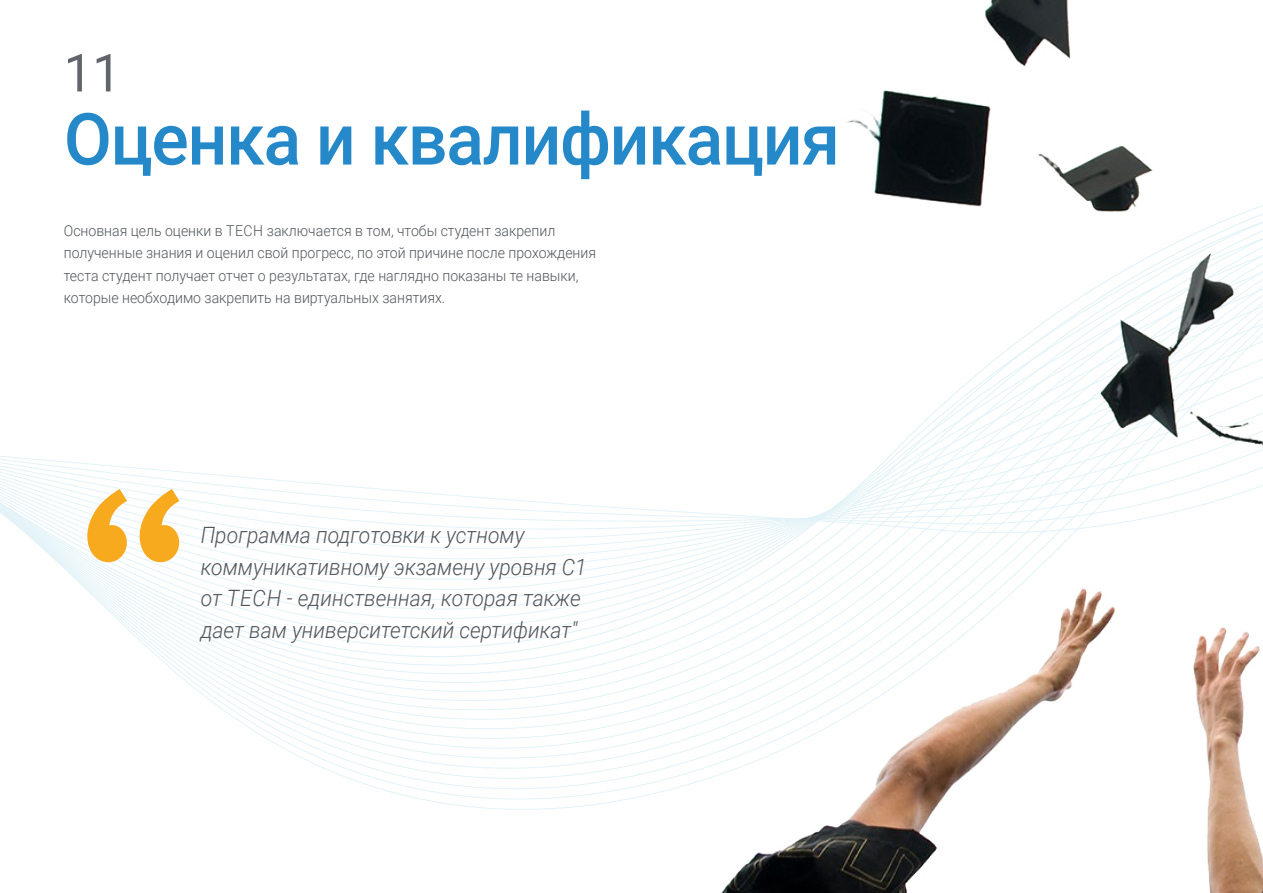
<style>
.page{position:relative;width:1263px;height:893px;background:#fff}
.page>*{position:absolute;margin:0;border:0;box-sizing:border-box;transform-origin:0 0}
.t1{font:500 72px "Roboto";letter-spacing:-.02em;color:#2488c9}
.t2{font:52.5px "Roboto";color:#61646a}
.t3{font:italic 300 22.5px/31.5px "Roboto";color:#52555b;scale:.94 1}
.t4{font:300 15px/22.5px "Roboto";color:#52555b;scale:.94 1}
</style>
<div class="page">
<svg style="left:0;top:456px;width:680px;height:354px"></svg>
<svg style="left:87px;top:489px;width:92px;height:73px"></svg>
<img style="left:680px;top:0;width:583px;height:893px">
<h2 class="t2" style="left:64px;top:36px;width:59px">11</h2>
<h1 class="t1" style="left:64px;top:89px;width:778px">Оценка и квалификация</h1>
<p class="t4" style="left:64px;top:218px;width:568px">Основная цель оценки в TECH заключается в том, чтобы студент закрепил полученные знания и оценил свой прогресс, по этой причине после прохождения теста студент получает отчет о результатах, где наглядно показаны те навыки, которые необходимо закрепить на виртуальных занятиях.</p>
<h3 class="t3" style="left:201px;top:519px;width:412px">Программа подготовки к устному коммуникативному экзамену уровня С1 от TECH - единственная, которая также дает вам университетский сертификат"</h3>
</div>
